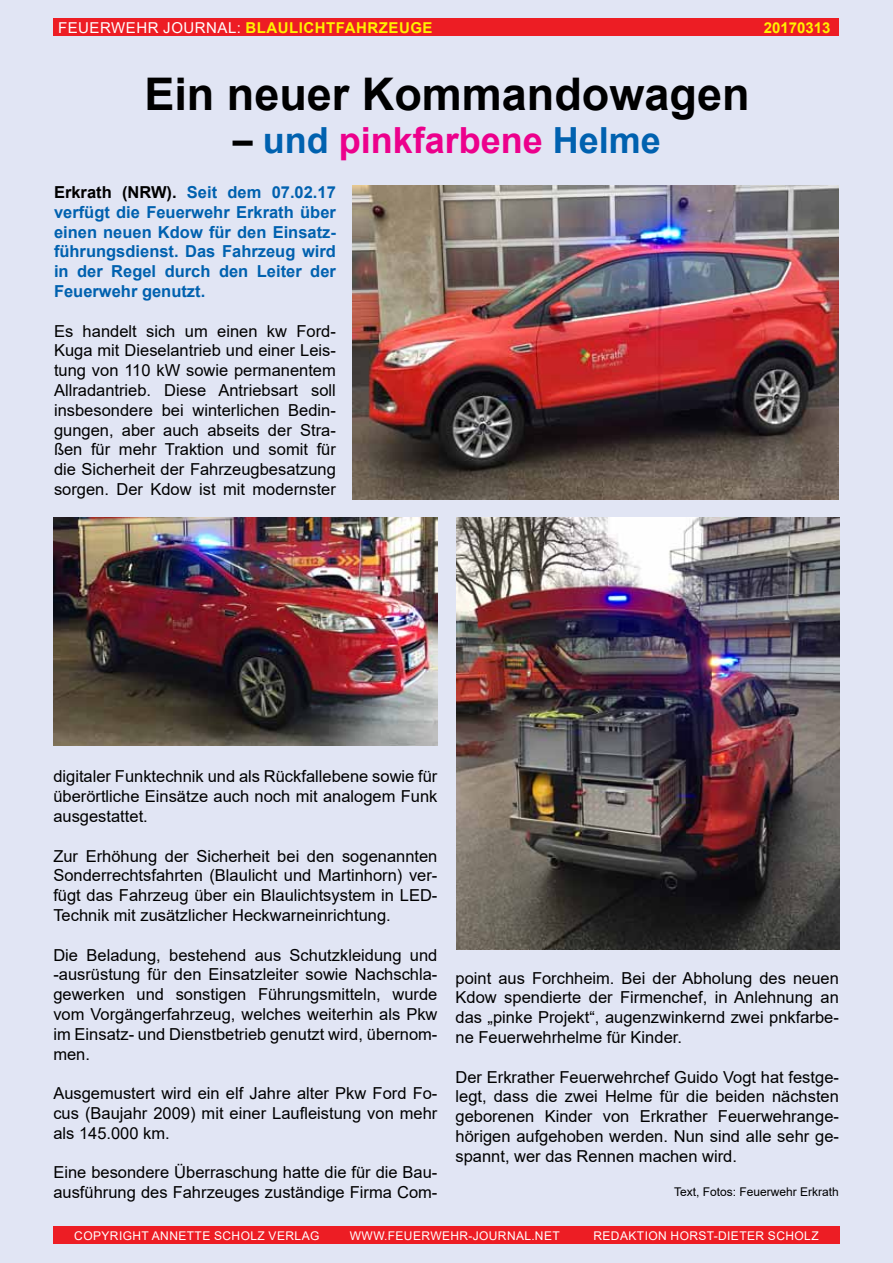
<style>
.page{position:relative;width:893px;height:1263px;background:#e1e5f4}
.page>*{position:absolute;margin:0;border:0;box-sizing:border-box;transform-origin:0 0}
.t1{font:700 45px "Arial";color:#000}
.t2{font:700 36px "Arial";color:#ec008c}
.t3{font:16.5px/19.8px "Arial";color:#000;text-align:justify}
.t4{font:700 16.5px/19.8px "Arial";color:#0061af;text-align:justify}
.t5{font:700 15px "Arial";letter-spacing:.035em;color:#fff200}
.t6{font:700 15px "Arial";color:#fff200}
.t7{font:12px "Arial";letter-spacing:.035em;color:#fff}
.t8{font:12px "Arial";color:#000}
.s1{font-weight:400;color:#fff}
.s2{color:#000}
.s3{color:#0061af}
</style>
<div class="page">
<div style="left:53px;top:1226px;width:787px;height:18px;background:#ed1d24"></div>
<div style="left:54px;top:18px;width:785px;height:18px;background:#ed1d24"></div>
<img style="left:353px;top:186px;width:486px;height:314px">
<img style="left:54px;top:518px;width:384px;height:227px">
<img style="left:456px;top:518px;width:384px;height:431px">
<p class="t5" style="left:58px;top:17px;width:376px"><span class="s1">Feuerwehr Journal:</span> Blaulichtfahrzeuge</p>
<p class="t6" style="left:764px;top:17px;width:68px">20170313</p>
<h1 class="t1" style="left:144px;top:63px;width:607px">Ein neuer Kommandowagen</h1>
<h2 class="t2" style="left:233px;top:115px;width:430px"><span class="s2">–</span> <span class="s3">und</span> pinkfarbene <span class="s3">Helme</span></h2>
<p class="t4" style="left:54px;top:182px;width:284px"><span class="s2">Erkrath (NRW).</span> Seit dem 07.02.17 verfügt die Feuerwehr Erkrath über einen neuen Kdow für den Einsatz&shy;führungsdienst. Das Fahrzeug wird in der Regel durch den Leiter der Feuerwehr genutzt.</p>
<p class="t3" style="left:54px;top:321px;width:284px">Es handelt sich um einen kw Ford-Kuga mit Dieselantrieb und einer Leis&shy;tung von 110 kW sowie permanentem Allradantrieb. Diese Antriebsart soll insbesondere bei winterlichen Bedin&shy;gungen, aber auch abseits der Stra&shy;ßen für mehr Traktion und somit für die Sicherheit der Fahrzeugbesatzung sorgen. Der Kdow ist mit modernster</p>
<p class="t3" style="left:53px;top:767px;width:386px">digitaler Funktechnik und als Rückfallebene sowie für überörtliche Einsätze auch noch mit analogem Funk ausgestattet.</p>
<p class="t3" style="left:53px;top:846px;width:386px">Zur Erhöhung der Sicherheit bei den sogenannten Sonderrechtsfahrten (Blaulicht und Martinhorn) ver&shy;fügt das Fahrzeug über ein Blaulichtsystem in LED</p>
<p class="t3" style="left:432px;top:885px;width:7px">-</p>
<p class="t3" style="left:53px;top:905px;width:339px">Technik mit zusätzlicher Heckwarneinrichtung.</p>
<p class="t3" style="left:53px;top:945px;width:386px">Die Beladung, bestehend aus Schutzkleidung und -ausrüstung für den Einsatzleiter sowie Nachschla&shy;gewerken und sonstigen Führungsmitteln, wurde vom Vorgängerfahrzeug, welches weiterhin als Pkw im Einsatz- und Dienstbetrieb genutzt wird, übernom&shy;men.</p>
<p class="t3" style="left:53px;top:1083px;width:386px">Ausgemustert wird ein elf Jahre alter Pkw Ford Fo&shy;cus (Baujahr 2009) mit einer Laufleistung von mehr als 145.000 km.</p>
<p class="t3" style="left:53px;top:1163px;width:386px">Eine besondere Überraschung hatte die für die Bau&shy;ausführung des Fahrzeuges zuständige Firma Com-</p>
<p class="t3" style="left:455px;top:968px;width:385px">point aus Forchheim. Bei der Abholung des neuen Kdow spendierte der Firmenchef, in Anlehnung an das „pinke Projekt“, augenzwinkernd zwei pnkfarbe&shy;ne Feuerwehrhelme für Kinder.</p>
<p class="t3" style="left:455px;top:1067px;width:385px">Der Erkrather Feuerwehrchef Guido Vogt hat festge&shy;legt, dass die zwei Helme für die beiden nächsten geborenen Kinder von Erkrather Feuerwehrange&shy;hörigen aufgehoben werden. N un sind alle sehr ge&shy;spannt, wer das Rennen machen wird.</p>
<p class="t8" style="left:674px;top:1183px;width:166px">Text, Fotos: Feuerwehr Erkrath</p>
<p class="t7" style="left:74px;top:1227px;width:247px">Copyright Annette Scholz Verlag</p>
<p class="t7" style="left:350px;top:1227px;width:211px">www.feuerwehr-journal.net</p>
<p class="t7" style="left:593px;top:1227px;width:227px">Redaktion Horst-Dieter Scholz</p>
</div>
